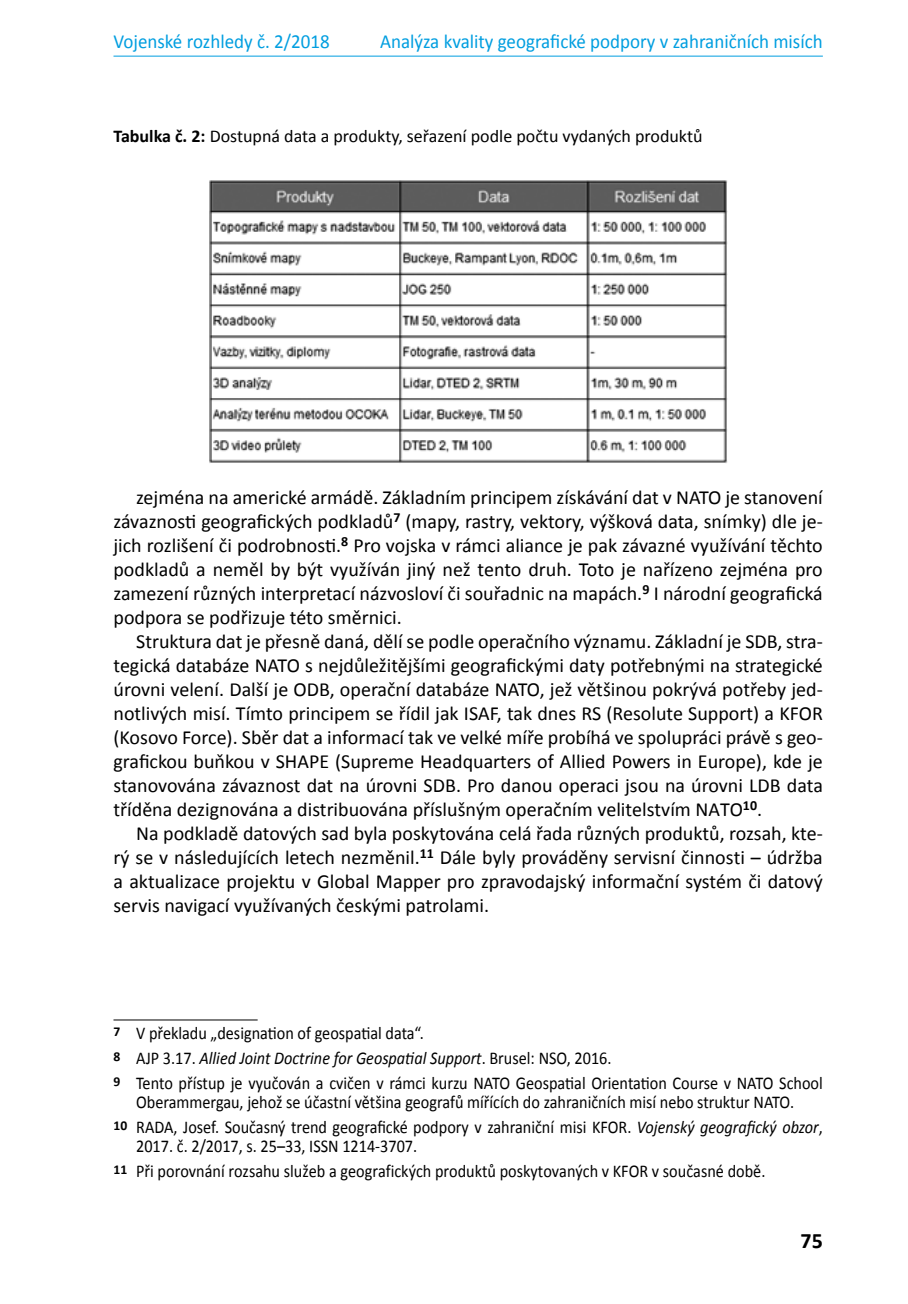
<style>
.page{position:relative;width:908px;height:1304px;background:#fff}
.page>*{position:absolute;margin:0;border:0;box-sizing:border-box;transform-origin:0 0}
.t1{font:700 22px "Calibri";color:#000}
.t2{font:20px/24px "Calibri";color:#000;text-align:justify}
.t3{font:20px "Calibri";color:#009ee0;scale:.95 1}
.t4{font:18px/25px "Calibri";color:#000;scale:.9 1}
.t5{font:18px "Calibri";color:#000}
.s1{font-weight:700}
.s2{font-style:italic}
</style>
<div class="page">
<hr style="left:113px;top:56px;width:709px;height:1px;background:#009ee0">
<img style="left:209px;top:181px;width:517px;height:282px">
<hr style="left:113px;top:1019px;width:144px;height:1px;background:#000">
<p class="t3" style="left:113px;top:29px;width:229px">Vojenské rozhledy č. 2/2018</p>
<p class="t3" style="left:380px;top:29px;width:467px">Analýza kvality geografické podpory v zahraničních misích</p>
<p class="t5" style="left:113px;top:125px;width:590px"><span class="s1">Tabulka č. 2:</span> Dostupná data a produkty, seřazení podle počtu vydaných produktů</p>
<p class="t2" style="left:113px;top:485px;width:710px;text-indent:23px">zejména na americké armádě. Základním principem získávání dat v NATO je stanovení závaznosti geografických podkladů<sup>7</sup> (mapy, rastry, vektory, výšková data, snímky) dle je&shy;jich rozlišení či podrobnosti.<sup>8</sup> Pro vojska v rámci aliance je pak závazné využívání těchto podkladů a neměl by být využíván jiný než tento druh. Toto je nařízeno zejména pro zamezení různých interpretací názvosloví či souřadnic na mapách.<sup>9</sup> I národní geografická podpora se podřizuje této směrnici.</p>
<p class="t2" style="left:113px;top:629px;width:710px;text-indent:23px">Struktura dat je přesně daná, dělí se podle operačního významu. Základní je SDB, stra&shy;tegická databáze NATO s nejdůležitějšími geografickými daty potřebnými na strategické úrovni velení. Další je ODB, operační databáze NATO, jež většinou pokrývá potřeby jed&shy;notlivých misí. Tímto principem se řídil jak ISAF, tak dnes RS (Resolute Support) a KFOR (Kosovo Force). Sběr dat a informací tak ve velké míře probíhá ve spolupráci právě s geo&shy;grafickou buňkou v SHAPE (Supreme Headquarters of Allied Powers in Europe), kde je stanovována závaznost dat na úrovni SDB. Pro danou operaci jsou na úrovni LDB data tříděna dezignována a distribuována příslušným operačním velitelstvím NATO<sup>10</sup>.</p>
<p class="t2" style="left:113px;top:821px;width:710px;text-indent:23px">Na podkladě datových sad byla poskytována celá řada různých produktů, rozsah, kte&shy;rý se v následujících letech nezměnil.<sup>11</sup> Dále byly prováděny servisní činnosti – údržba a aktualizace projektu v Global Mapper pro zpravodajský informační systém či datový servis navigací využívaných českými patrolami.</p>
<p class="t4" style="left:113px;top:1021px;width:789px"><sup>7</sup> V překladu „designation of geospatial data“.<br><sup>8</sup> AJP 3.17. <span class="s2">Allied Joint Doctrine for Geospatial Support</span>. Brusel: NSO, 2016.<br><sup>9</sup> Tento přístup je vyučován a cvičen v rámci kurzu NATO Geospatial Orientation Course v NATO School</p>
<p class="t4" style="left:113px;top:1090px;width:789px;text-align:center">Oberammergau, jehož se účastní většina geografů mířících do zahraničních misí nebo struktur NATO.<br><sup>10</sup> RADA, Josef. Současný trend geografické podpory v zahraniční misi KFOR. <span class="s2">Vojenský geografický obzor</span>,</p>
<p class="t4" style="left:113px;top:1134px;width:725px;text-indent:23px">2017. č. 2/2017, s. 25–33, ISSN 1214-3707.<br><sup>11</sup> Při porovnání rozsahu služeb a geografických produktů poskytovaných v KFOR v současné době.</p>
<p class="t1" style="left:800px;top:1227px;width:24px">75</p>
</div>
